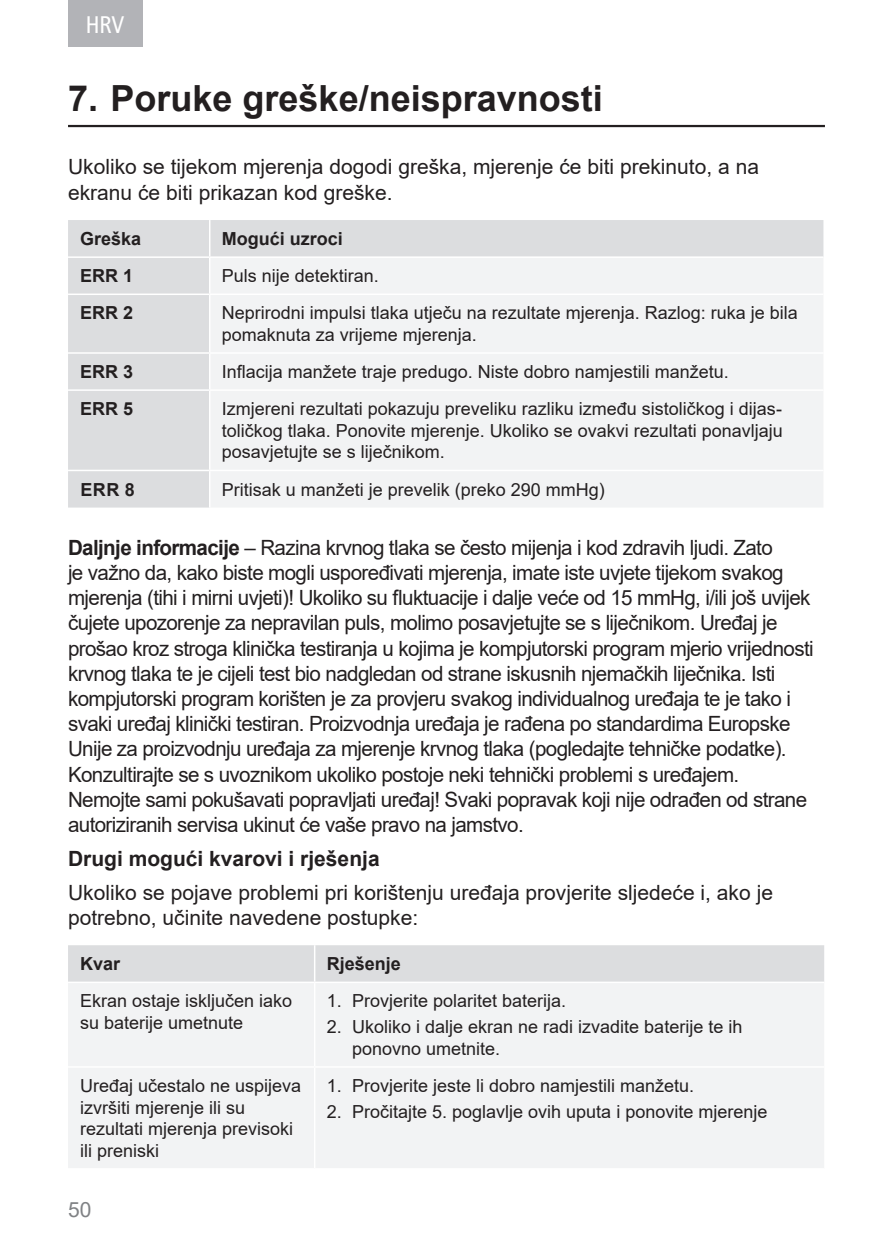
<style>
.page{position:relative;width:893px;height:1259px;background:#fff}
.page>*{position:absolute;margin:0;border:0;box-sizing:border-box;transform-origin:0 0}
.t1{font:700 36px "Arial";color:#231f20}
.t2{font:condensed 24px "Frutiger LT Std";color:#fff}
.t3{font:21px/25.2px "Arial";letter-spacing:-.03em;color:#231f20}
.t4{font:21px/25.2px "Arial";color:#231f20}
.t5{font:700 21px "Arial";color:#231f20}
.t6{font:21px "Arial";color:#808285}
.a_b_c{font:18px/21.6px "Arial";color:#231f20}
.t7{font:700 18px "Arial";color:#231f20}
.s1{font-weight:700}
</style>
<div class="page">
<div style="left:68px;top:0;width:74px;height:47px;background:#b2b3b7"></div>
<hr style="left:68px;top:125px;width:757px;height:2px;background:#231f20">
<div style="left:68px;top:220px;width:755px;height:287px;background:#dcdddf"></div>
<div style="left:210px;top:258px;width:613px;height:249px;background:#f2f3f4"></div>
<hr style="left:209px;top:220px;width:1px;height:36px;background:#fff">
<hr style="left:68px;top:256px;width:142px;height:2px;background:#fff">
<hr style="left:210px;top:256px;width:613px;height:2px;background:#fff">
<hr style="left:209px;top:258px;width:1px;height:35px;background:#fff">
<hr style="left:68px;top:293px;width:142px;height:2px;background:#fff">
<hr style="left:210px;top:293px;width:613px;height:2px;background:#fff">
<hr style="left:209px;top:295px;width:1px;height:57px;background:#fff">
<hr style="left:68px;top:352px;width:142px;height:2px;background:#fff">
<hr style="left:210px;top:352px;width:613px;height:2px;background:#fff">
<hr style="left:209px;top:354px;width:1px;height:35px;background:#fff">
<hr style="left:209px;top:391px;width:1px;height:79px;background:#fff">
<hr style="left:68px;top:470px;width:142px;height:1px;background:#fff">
<hr style="left:210px;top:470px;width:613px;height:1px;background:#fff">
<hr style="left:209px;top:471px;width:1px;height:36px;background:#fff">
<hr style="left:68px;top:389px;width:142px;height:2px;background:#fff">
<hr style="left:210px;top:389px;width:613px;height:2px;background:#fff">
<div style="left:68px;top:945px;width:756px;height:36px;background:#dcdddf"></div>
<div style="left:68px;top:983px;width:756px;height:185px;background:#f2f3f4"></div>
<hr style="left:314px;top:945px;width:1px;height:36px;background:#fff">
<hr style="left:314px;top:983px;width:1px;height:83px;background:#fff">
<hr style="left:68px;top:1066px;width:247px;height:1px;background:#fff">
<hr style="left:315px;top:1066px;width:509px;height:1px;background:#fff">
<hr style="left:314px;top:1067px;width:1px;height:101px;background:#fff">
<p class="t2" style="left:86px;top:11px;width:40px">HRV</p>
<p class="t1" style="left:68px;top:73px;width:536px">7. Poruke greške/neispravnosti</p>
<p class="t4" style="left:68px;top:154px;width:692px">Ukoliko se tijekom mjerenja dogodi greška, mjerenje će biti prekinuto, a na ekranu će biti prikazan kod greške.</p>
<p class="t7" style="left:80px;top:226px;width:63px">Greška</p>
<p class="t7" style="left:222px;top:226px;width:123px">Mogući uzroci</p>
<p class="t7" style="left:80px;top:263px;width:55px">ERR 1</p>
<p class="a_b_c" style="left:222px;top:265px;width:159px">Puls nije detektiran.</p>
<p class="t7" style="left:80px;top:300px;width:55px">ERR 2</p>
<p class="a_b_c" style="left:222px;top:302px;width:578px">Neprirodni impulsi tlaka utječu na rezultate mjerenja. Razlog: ruka je bila pomaknuta za vrijeme mjerenja.</p>
<p class="t7" style="left:80px;top:359px;width:55px">ERR 3</p>
<p class="a_b_c" style="left:222px;top:361px;width:509px">Inflacija manžete traje predugo. Niste dobro namjestili manžetu.</p>
<p class="t7" style="left:80px;top:396px;width:55px">ERR 5</p>
<p class="a_b_c" style="left:222px;top:398px;width:563px;text-align:justify">Izmjereni rezultati pokazuju preveliku razliku između sistoličkog i dijas&shy;toličkog tlaka. Ponovite mjerenje. Ukoliko se ovakvi rezultati ponavljaju posavjetujte se s liječnikom.</p>
<p class="t7" style="left:80px;top:476px;width:56px">ERR 8</p>
<p class="a_b_c" style="left:222px;top:478px;width:385px">Pritisak u manžeti je prevelik (preko 290 mmHg)</p>
<p class="t3" style="left:68px;top:535px;width:747px"><span class="s1">Daljnje informacije</span> – Razina krvnog tlaka se često mijenja i kod zdravih ljudi. Zato<br>je važno da, kako biste mogli uspoređivati mjerenja, imate iste uvjete tijekom svakog mjerenja (tihi i mirni uvjeti)! Ukoliko su fluktuacije i dalje veće od 15 mmHg, i/ili još uvijek čujete upozorenje za nepravilan puls, molimo posavjetujte se s liječnikom. Uređaj je prošao kroz stroga klinička testiranja u kojima je kompjutorski program mjerio vrijednosti krvnog tlaka te je cijeli test bio nadgledan od strane iskusnih njemačkih liječnika. Isti kompjutorski program korišten je za provjeru svakog individualnog uređaja te je tako i svaki uređaj klinički testiran. Proizvodnja uređaja je rađena po standardima Europske Unije za proizvodnju uređaja za mjerenje krvnog tlaka (pogledajte tehničke podatke).<br>Konzultirajte se s uvoznikom ukoliko postoje neki tehnički problemi s uređajem.<br>Nemojte sami pokušavati popravljati uređaj! Svaki popravak koji nije odrađen od strane autoriziranih servisa ukinut će vaše pravo na jamstvo.</p>
<p class="t5" style="left:68px;top:843px;width:313px">Drugi mogući kvarovi i rješenja</p>
<p class="t4" style="left:68px;top:879px;width:706px">Ukoliko se pojave problemi pri korištenju uređaja provjerite sljedeće i, ako je potrebno, učinite navedene postupke:</p>
<p class="t7" style="left:80px;top:951px;width:42px">Kvar</p>
<p class="t7" style="left:327px;top:951px;width:76px">Rješenje</p>
<p class="a_b_c" style="left:80px;top:990px;width:214px">Ekran ostaje isključen iako su baterije umetnute</p>
<p class="a_b_c" style="left:327px;top:990px;width:241px">1. Provjerite polaritet baterija.</p>
<p class="a_b_c" style="left:352px;top:1016px;width:392px;text-indent:-26px">2. Ukoliko i dalje ekran ne radi izvadite baterije te ih ponovno umetnite.</p>
<p class="a_b_c" style="left:80px;top:1074px;width:223px">Uređaj učestalo ne uspijeva izvršiti mjerenje ili su rezultati mjerenja previsoki ili preniski</p>
<p class="a_b_c" style="left:327px;top:1074px;width:369px">1. Provjerite jeste li dobro namjestili manžetu.</p>
<p class="a_b_c" style="left:327px;top:1100px;width:442px">2. Pročitajte 5. poglavlje ovih uputa i ponovite mjerenje</p>
<p class="t6" style="left:68px;top:1195px;width:25px">50</p>
</div>
